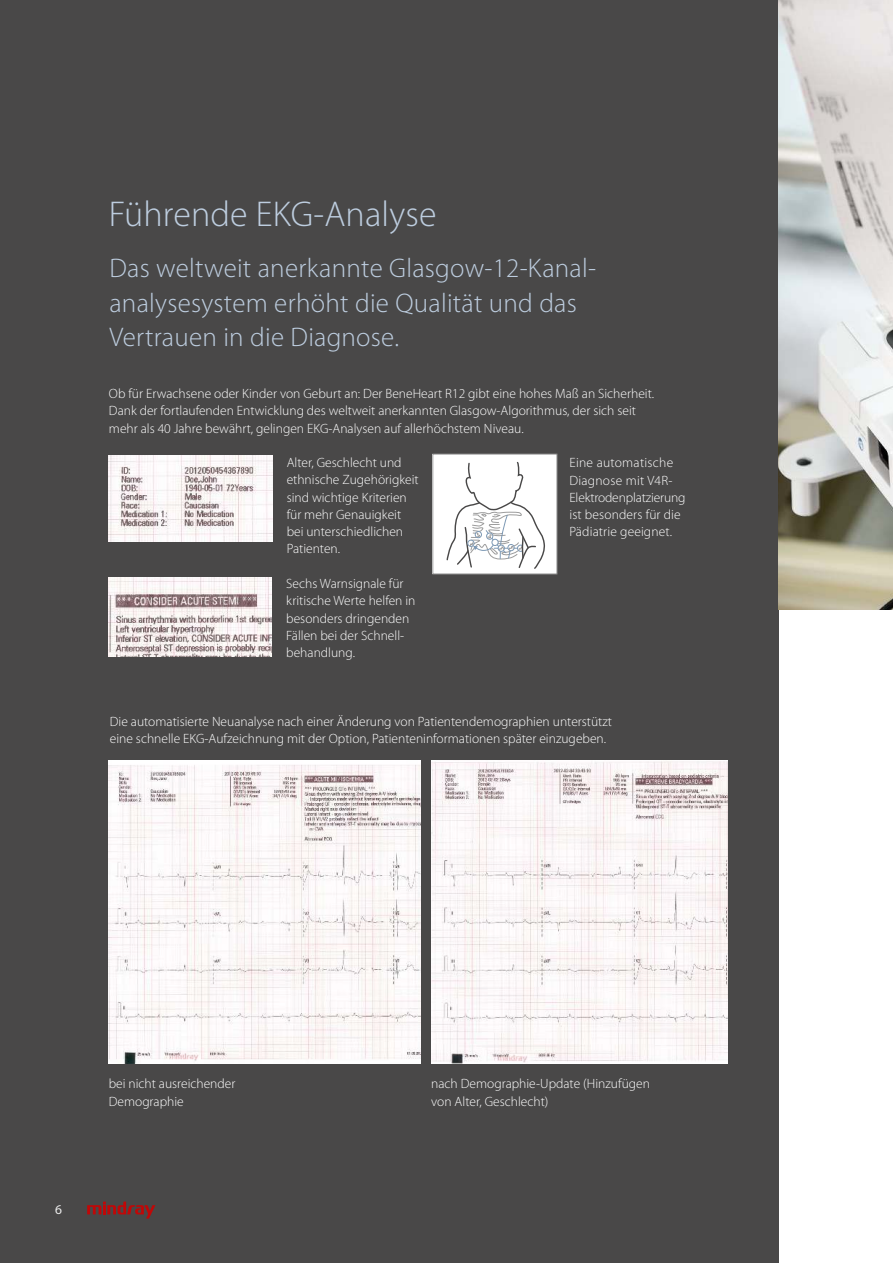
<style>
.page{position:relative;width:893px;height:1263px;background:#fff}
.page>*{position:absolute;margin:0;border:0;box-sizing:border-box;transform-origin:0 0}
.t1{font:300 36px "Myriad Pro";letter-spacing:.005em;color:#bdcddf}
.t2{font:300 27px/34.5px "Myriad Pro";letter-spacing:.01em;color:#bdcddf}
.t3{font:300 13.5px/17.2px "Myriad Pro";color:#fff}
.t4{font:13.5px "Myriad Pro";color:#ececec}
</style>
<div class="page">
<div style="left:0;top:0;width:778px;height:1263px;background:#494848"></div>
<img style="left:778px;top:0;width:115px;height:610px">
<img style="left:109px;top:455px;width:163px;height:86px">
<img style="left:109px;top:578px;width:162px;height:79px">
<img style="left:108px;top:760px;width:313px;height:303px">
<img style="left:432px;top:760px;width:295px;height:303px">
<div style="left:433px;top:454px;width:124px;height:120px;background:#fff"></div>
<svg style="left:446px;top:461px;width:99px;height:108px"></svg>
<div style="left:433px;top:454px;width:124px;height:120px;border:1px solid #9c9c9c"></div>
<svg style="left:87px;top:1201px;width:68px;height:17px"></svg>
<h1 class="t1" style="left:109px;top:197px;width:329px">Führende EKG-Analyse</h1>
<h2 class="t2" style="left:109px;top:252px;width:488px">Das weltweit anerkannte Glasgow-12-Kanal&shy;analysesystem erhöht die Qualität und das<br>Vertrauen in die Diagnose.</h2>
<p class="t3" style="left:109px;top:386px;width:547px">Ob für Erwachsene oder Kinder von Geburt an: Der BeneHeart R12 gibt eine hohes Maß an Sicherheit.<br>Dank der fortlaufenden Entwicklung des weltweit anerkannten Glasgow-Algorithmus, der sich seit mehr als 40 Jahre bewährt, gelingen EKG-Analysen auf allerhöchstem Niveau.</p>
<p class="t3" style="left:569px;top:455px;width:118px">Eine automatische<br>Diagnose mit V4R-<br>Elektrodenplatzierung ist besonders für die<br>Pädiatrie geeignet.</p>
<p class="t3" style="left:287px;top:455px;width:134px">Alter, Geschlecht und ethnische Zugehörigkeit sind wichtige Kriterien für mehr Genauigkeit bei unterschiedlichen<br>Patienten.</p>
<p class="t3" style="left:286px;top:575px;width:131px">Sechs Warnsignale für kritische Werte helfen in besonders dringenden<br>Fällen bei der Schnell&shy;behandlung.</p>
<p class="t3" style="left:110px;top:713px;width:504px">Die automatisierte Neuanalyse nach einer Änderung von Patientendemographien unterstützt eine schnelle EKG-Aufzeichnung mit der Option, Patienteninformationen später einzugeben.</p>
<p class="t4" style="left:55px;top:1204px;width:8px">6</p>
<p class="t3" style="left:109px;top:1076px;width:128px">bei nicht ausreichender<br>Demographie</p>
<p class="t3" style="left:431px;top:1076px;width:220px">nach Demographie-Update (Hinzufügen von Alter, Geschlecht)</p>
</div>
